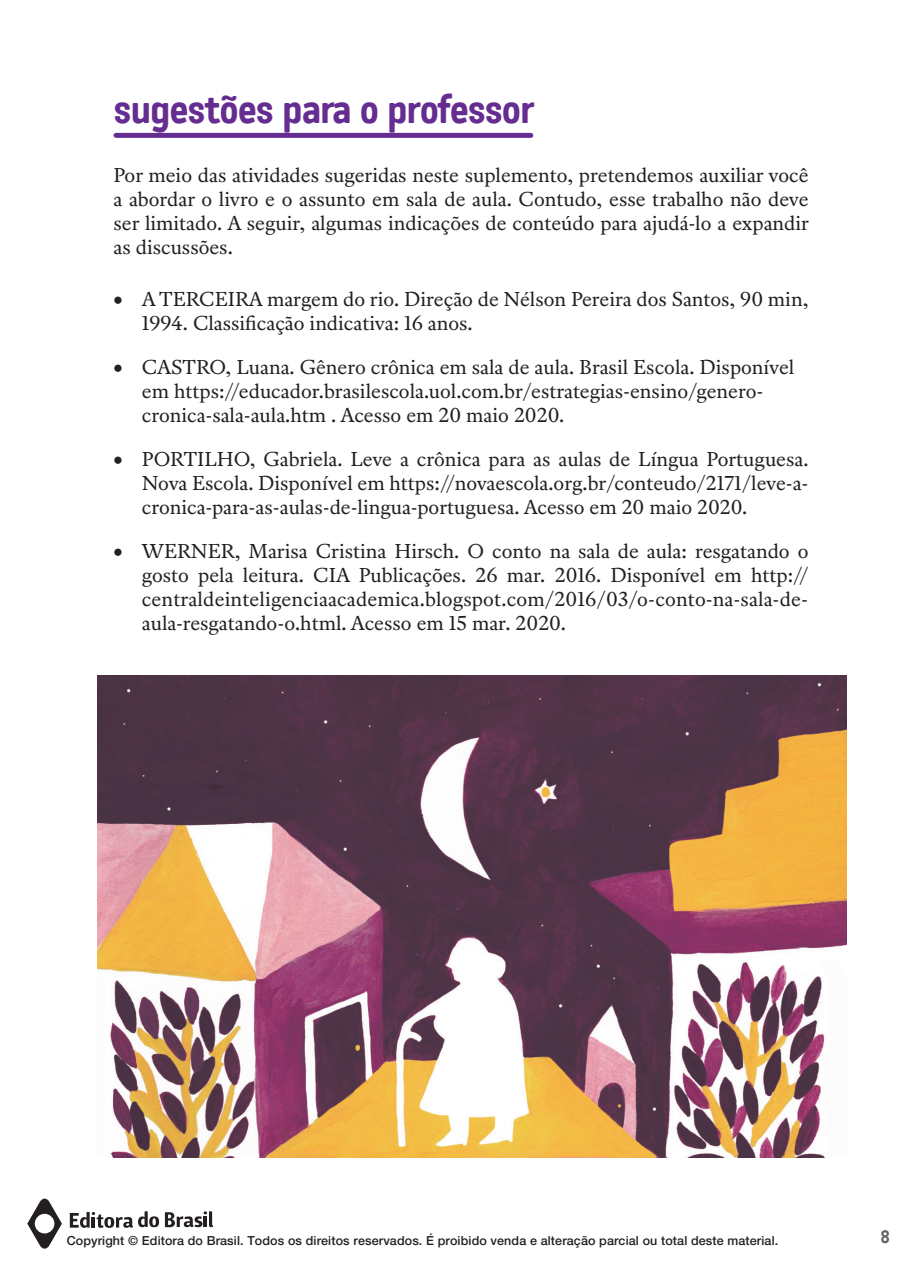
<style>
.page{position:relative;width:922px;height:1276px;background:#fff}
.page>*{position:absolute;margin:0;border:0;box-sizing:border-box;transform-origin:0 0}
.t1{font:700 40px "Katarine";letter-spacing:-.03em;color:#652d91}
.t2{font:20px/24px "Register";color:#231f20;text-align:justify}
.t3{font:700 17.5px "Katarine";color:#636366}
.t4{font:12.5px "Helvetica Neue LT 65 Md";letter-spacing:.01em;color:#231f20}
</style>
<div class="page">
<svg style="left:27px;top:1198px;width:35px;height:50px"></svg>
<svg style="left:70px;top:1211px;width:89px;height:16px"></svg>
<svg style="left:165px;top:1211px;width:48px;height:16px"></svg>
<div style="left:116px;top:133px;width:414px;height:5px;background:#652d91"></div>
<img style="left:98px;top:675px;width:747px;height:482px">
<p class="t1" style="left:113px;top:83px;width:422px">sugestões para o professor</p>
<p class="t2" style="left:113px;top:163px;width:697px">Por meio das atividades sugeridas neste suplemento, pretendemos auxiliar você a abordar o livro e o assunto em sala de aula. Contudo, esse trabalho não deve ser limitado. A seguir, algumas indicações de conteúdo para ajudá-lo a expandir as discussões.</p>
<p class="t2" style="left:142px;top:287px;width:668px;text-indent:-28px">• A TERCEIRA margem do rio. Direção de Nélson Pereira dos Santos, 90 min,<br>1994. Classificação indicativa: 16 anos.</p>
<p class="t2" style="left:142px;top:355px;width:653px;text-align:left;text-indent:-28px">• CASTRO, Luana. Gênero crônica em sala de aula. Brasil Escola. Disponível em https://educador.brasilescola.uol.com.br/estrategias-ensino/genero&shy;cronica-sala-aula.htm . Acesso em 20 maio 2020.</p>
<p class="t2" style="left:142px;top:447px;width:668px;text-indent:-28px">• PORTILHO, Gabriela. Leve a crônica para as aulas de Língua Portuguesa.<br>Nova Escola. Disponível em https://novaescola.org.br/conteudo/2171/leve-a&shy;cronica-para-as-aulas-de-lingua-portuguesa. Acesso em 20 maio 2020.</p>
<p class="t2" style="left:142px;top:539px;width:668px;text-indent:-28px">• WERNER, Marisa Cristina Hirsch. O conto na sala de aula: resgatando o gosto pela leitura. CIA Publicações. 26 mar. 2016. Disponível em http:// centraldeinteligenciaacademica.blogspot.com/2016/03/o-conto-na-sala-de&shy;aula-resgatando-o.html. Acesso em 15 mar. 2020.</p>
<p class="t4" style="left:67px;top:1233px;width:713px">Copyright © Editora do Brasil. Todos os direitos reservados. É proibido venda e alteração parcial ou total deste material.</p>
<p class="t3" style="left:880px;top:1226px;width:11px">8</p>
</div>
